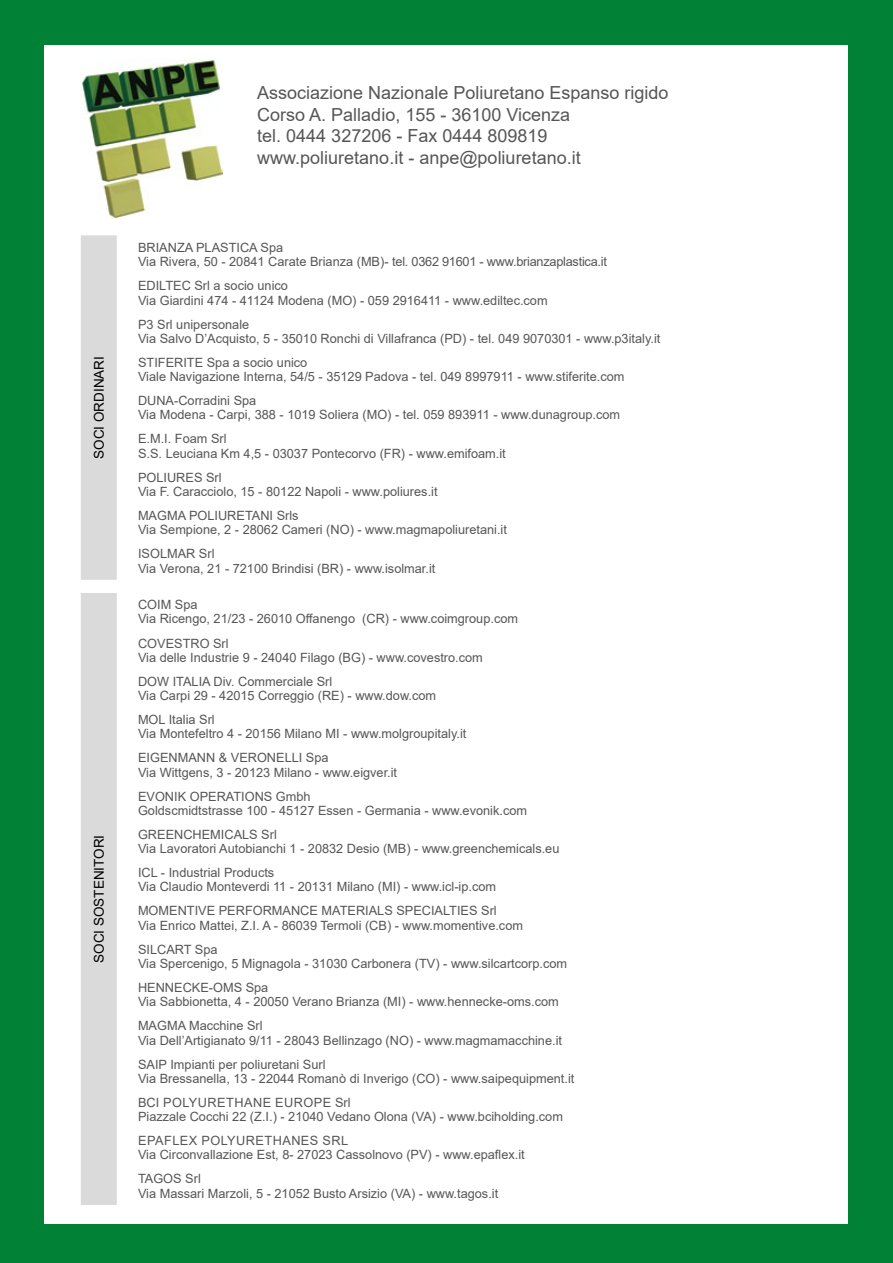
<style>
.page{position:relative;width:893px;height:1263px;background:#008136}
.page>*{position:absolute;margin:0;border:0;box-sizing:border-box;transform-origin:0 0}
.t1{font:18px/21.6px "Arial";color:#565656}
.t2{font:13.5px "Arial";color:#000}
.t3{font:12.75px/14.2px "Arial";color:#565656}
</style>
<div class="page">
<div style="left:45px;top:45px;width:803px;height:1178px;background:#fff"></div>
<img style="left:82px;top:58px;width:140px;height:160px">
<div style="left:81px;top:235px;width:36px;height:970px;background:#dadada"></div>
<div style="left:81px;top:580px;width:724px;height:13px;background:#fff"></div>
<p class="t2" style="left:90px;top:459px;width:104px;rotate:-90deg">SOCI ORDINARI</p>
<p class="t2" style="left:90px;top:963px;width:130px;rotate:-90deg">SOCI SOSTENITORI</p>
<h1 class="t1" style="left:257px;top:82px;width:413px">Associazione Nazionale Poliuretano Espanso rigido Corso A. Palladio, 155 - 36100 Vicenza<br>tel. 0444 327206 - Fax 0444 809819 www.poliuretano.it - anpe@poliuretano.it</h1>
<p class="t3" style="left:138px;top:240px;width:470px">BRIANZA PLASTICA Spa<br>Via Rivera, 50 - 20841 Carate Brianza (MB)- tel. 0362 91601 - www.brianzaplastica.it</p>
<p class="t3" style="left:138px;top:279px;width:411px">EDILTEC Srl a socio unico<br>Via Giardini 474 - 41124 Modena (MO) - 059 2916411 - www.ediltec.com</p>
<p class="t3" style="left:138px;top:317px;width:524px">P3 Srl unipersonale<br>Via Salvo D’Acquisto, 5 - 35010 Ronchi di Villafranca (PD) - tel. 049 9070301 - www.p3italy.it</p>
<p class="t3" style="left:138px;top:355px;width:488px">STIFERITE Spa a socio unico<br>Viale Navigazione Interna, 54/5 - 35129 Padova - tel. 049 8997911 - www.stiferite.com</p>
<p class="t3" style="left:138px;top:393px;width:484px">DUNA-Corradini Spa<br>Via Modena - Carpi, 388 - 1019 Soliera (MO) - tel. 059 893911 - www.dunagroup.com</p>
<p class="t3" style="left:138px;top:432px;width:369px">E.M.I. Foam Srl<br>S.S. Leuciana Km 4,5 - 03037 Pontecorvo (FR) - www.emifoam.it</p>
<p class="t3" style="left:138px;top:470px;width:301px">POLIURES Srl<br>Via F. Caracciolo, 15 - 80122 Napoli - www.poliures.it</p>
<p class="t3" style="left:138px;top:508px;width:370px">MAGMA POLIURETANI Srls<br>Via Sempione, 2 - 28062 Cameri (NO) - www.magmapoliuretani.it</p>
<p class="t3" style="left:138px;top:547px;width:299px">ISOLMAR Srl<br>Via Verona, 21 - 72100 Brindisi (BR) - www.isolmar.it</p>
<p class="t3" style="left:138px;top:597px;width:382px">COIM Spa<br>Via Ricengo, 21/23 - 26010 Offanengo (CR) - www.coimgroup.com</p>
<p class="t3" style="left:138px;top:636px;width:346px">COVESTRO Srl<br>Via delle Industrie 9 - 24040 Filago (BG) - www.covestro.com</p>
<p class="t3" style="left:138px;top:674px;width:300px">DOW ITALIA Div. Commerciale Srl<br>Via Carpi 29 - 42015 Correggio (RE) - www.dow.com</p>
<p class="t3" style="left:138px;top:712px;width:330px">MOL Italia Srl<br>Via Montefeltro 4 - 20156 Milano MI - www.molgroupitaly.it</p>
<p class="t3" style="left:138px;top:751px;width:261px">EIGENMANN &amp; VERONELLI Spa<br>Via Wittgens, 3 - 20123 Milano - www.eigver.it</p>
<p class="t3" style="left:138px;top:789px;width:391px">EVONIK OPERATIONS Gmbh<br>Goldscmidtstrasse 100 - 45127 Essen - Germania - www.evonik.com</p>
<p class="t3" style="left:138px;top:827px;width:423px">GREENCHEMICALS Srl<br>Via Lavoratori Autobianchi 1 - 20832 Desio (MB) - www.greenchemicals.eu</p>
<p class="t3" style="left:138px;top:865px;width:360px">ICL - Industrial Products<br>Via Claudio Monteverdi 11 - 20131 Milano (MI) - www.icl-ip.com</p>
<p class="t3" style="left:138px;top:904px;width:386px">MOMENTIVE PERFORMANCE MATERIALS SPECIALTIES Srl<br>Via Enrico Mattei, Z.I. A - 86039 Termoli (CB) - www.momentive.com</p>
<p class="t3" style="left:138px;top:942px;width:431px">SILCART Spa<br>Via Spercenigo, 5 Mignagola - 31030 Carbonera (TV) - www.silcartcorp.com</p>
<p class="t3" style="left:138px;top:980px;width:422px">HENNECKE-OMS Spa<br>Via Sabbionetta, 4 - 20050 Verano Brianza (MI) - www.hennecke-oms.com</p>
<p class="t3" style="left:138px;top:1019px;width:425px">MAGMA Macchine Srl<br>Via Dell’Artigianato 9/11 - 28043 Bellinzago (NO) - www.magmamacchine.it</p>
<p class="t3" style="left:138px;top:1057px;width:438px">SAIP Impianti per poliuretani Surl<br>Via Bressanella, 13 - 22044 Romanò di Inverigo (CO) - www.saipequipment.it</p>
<p class="t3" style="left:138px;top:1095px;width:426px">BCI POLYURETHANE EUROPE Srl<br>Piazzale Cocchi 22 (Z.I.) - 21040 Vedano Olona (VA) - www.bciholding.com</p>
<p class="t3" style="left:138px;top:1133px;width:388px">EPAFLEX POLYURETHANES SRL<br>Via Circonvallazione Est, 8- 27023 Cassolnovo (PV) - www.epaflex.it</p>
<p class="t3" style="left:138px;top:1172px;width:362px">TAGOS Srl<br>Via Massari Marzoli, 5 - 21052 Busto Arsizio (VA) - www.tagos.it</p>
</div>
